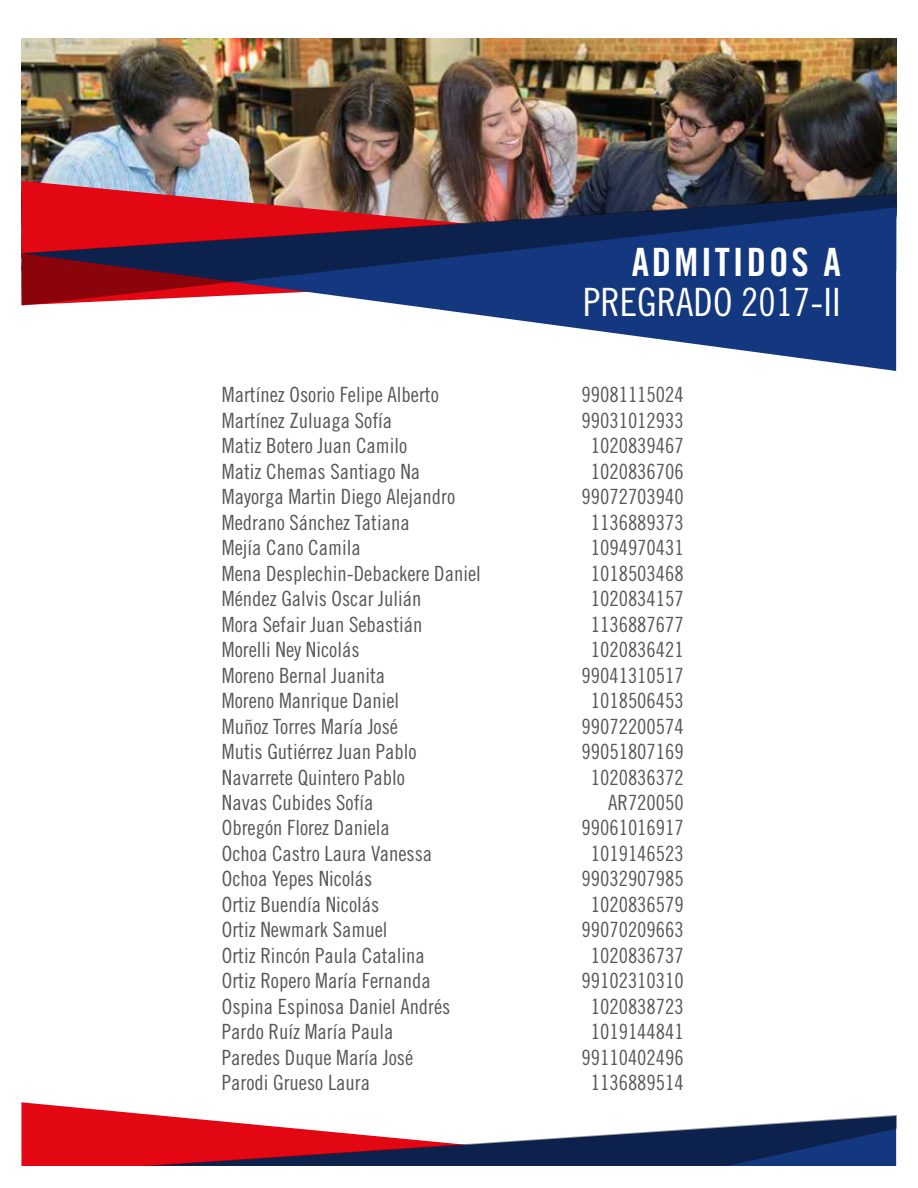
<style>
.page{position:relative;width:918px;height:1188px;background:#fff}
.page>*{position:absolute;margin:0;border:0;box-sizing:border-box;transform-origin:0 0}
.t1{font:39px "Trade Gothic LT Std Cn 18";color:#fff}
.t2{font:39px "Trade Gothic LT Std Bd Cn 20";letter-spacing:.075em;color:#fff}
.t3{font:21px "Trade Gothic LT Std Cn 18";color:#575756}
</style>
<div class="page">
<img style="left:21px;top:38px;width:875px;height:155px">
<img style="left:21px;top:181px;width:874px;height:12px">
<svg style="left:413px;top:306px;width:483px;height:65px"></svg>
<svg style="left:21px;top:193px;width:876px;height:113px;background:#50325a"></svg>
<svg style="left:21px;top:1102px;width:133px;height:13px"></svg>
<svg style="left:21px;top:1115px;width:876px;height:51px"></svg>
<h1 class="t2" style="left:632px;top:238px;width:211px">ADMITIDOS A</h1>
<h1 class="t1" style="left:583px;top:279px;width:259px">PREGRADO 2017-II</h1>
<p class="t3" style="left:222px;top:382px;width:218px">Martínez Osorio Felipe Alberto</p>
<p class="t3" style="left:581px;top:382px;width:104px">99081115024</p>
<p class="t3" style="left:222px;top:408px;width:172px">Martínez Zuluaga Sofía</p>
<p class="t3" style="left:581px;top:408px;width:104px">99031012933</p>
<p class="t3" style="left:222px;top:433px;width:187px">Matiz Botero Juan Camilo</p>
<p class="t3" style="left:591px;top:433px;width:95px">1020839467</p>
<p class="t3" style="left:222px;top:459px;width:200px">Matiz Chemas Santiago Na</p>
<p class="t3" style="left:591px;top:459px;width:95px">1020836706</p>
<p class="t3" style="left:222px;top:484px;width:235px">Mayorga Martin Diego Alejandro</p>
<p class="t3" style="left:581px;top:484px;width:104px">99072703940</p>
<p class="t3" style="left:222px;top:510px;width:189px">Medrano Sánchez Tatiana</p>
<p class="t3" style="left:591px;top:510px;width:95px">1136889373</p>
<p class="t3" style="left:222px;top:535px;width:140px">Mejía Cano Camila</p>
<p class="t3" style="left:591px;top:535px;width:95px">1094970431</p>
<p class="t3" style="left:222px;top:561px;width:260px">Mena Desplechin-Debackere Daniel</p>
<p class="t3" style="left:591px;top:561px;width:95px">1018503468</p>
<p class="t3" style="left:222px;top:586px;width:201px">Méndez Galvis Oscar Julián</p>
<p class="t3" style="left:591px;top:586px;width:95px">1020834157</p>
<p class="t3" style="left:222px;top:612px;width:202px">Mora Sefair Juan Sebastián</p>
<p class="t3" style="left:591px;top:612px;width:95px">1136887677</p>
<p class="t3" style="left:222px;top:637px;width:139px">Morelli Ney Nicolás</p>
<p class="t3" style="left:591px;top:637px;width:95px">1020836421</p>
<p class="t3" style="left:222px;top:663px;width:165px">Moreno Bernal Juanita</p>
<p class="t3" style="left:581px;top:663px;width:104px">99041310517</p>
<p class="t3" style="left:222px;top:688px;width:179px">Moreno Manrique Daniel</p>
<p class="t3" style="left:591px;top:688px;width:95px">1018506453</p>
<p class="t3" style="left:222px;top:714px;width:178px">Muñoz Torres María José</p>
<p class="t3" style="left:581px;top:714px;width:104px">99072200574</p>
<p class="t3" style="left:222px;top:739px;width:196px">Mutis Gutiérrez Juan Pablo</p>
<p class="t3" style="left:581px;top:739px;width:104px">99051807169</p>
<p class="t3" style="left:222px;top:765px;width:185px">Navarrete Quintero Pablo</p>
<p class="t3" style="left:591px;top:765px;width:95px">1020836372</p>
<p class="t3" style="left:222px;top:790px;width:153px">Navas Cubides Sofía</p>
<p class="t3" style="left:608px;top:790px;width:77px">AR720050</p>
<p class="t3" style="left:222px;top:816px;width:169px">Obregón Florez Daniela</p>
<p class="t3" style="left:581px;top:816px;width:104px">99061016917</p>
<p class="t3" style="left:222px;top:841px;width:212px">Ochoa Castro Laura Vanessa</p>
<p class="t3" style="left:591px;top:841px;width:95px">1019146523</p>
<p class="t3" style="left:222px;top:867px;width:152px">Ochoa Yepes Nicolás</p>
<p class="t3" style="left:581px;top:867px;width:104px">99032907985</p>
<p class="t3" style="left:222px;top:892px;width:159px">Ortiz Buendía Nicolás</p>
<p class="t3" style="left:591px;top:892px;width:95px">1020836579</p>
<p class="t3" style="left:222px;top:918px;width:167px">Ortiz Newmark Samuel</p>
<p class="t3" style="left:581px;top:918px;width:104px">99070209663</p>
<p class="t3" style="left:222px;top:943px;width:204px">Ortiz Rincón Paula Catalina</p>
<p class="t3" style="left:591px;top:943px;width:95px">1020836737</p>
<p class="t3" style="left:222px;top:969px;width:210px">Ortiz Ropero María Fernanda</p>
<p class="t3" style="left:581px;top:969px;width:104px">99102310310</p>
<p class="t3" style="left:222px;top:994px;width:230px">Ospina Espinosa Daniel Andrés</p>
<p class="t3" style="left:591px;top:994px;width:95px">1020838723</p>
<p class="t3" style="left:222px;top:1019px;width:173px">Pardo Ruíz María Paula</p>
<p class="t3" style="left:591px;top:1019px;width:95px">1019144841</p>
<p class="t3" style="left:222px;top:1045px;width:193px">Paredes Duque María José</p>
<p class="t3" style="left:581px;top:1045px;width:104px">99110402496</p>
<p class="t3" style="left:222px;top:1070px;width:150px">Parodi Grueso Laura</p>
<p class="t3" style="left:591px;top:1070px;width:95px">1136889514</p>
</div>
